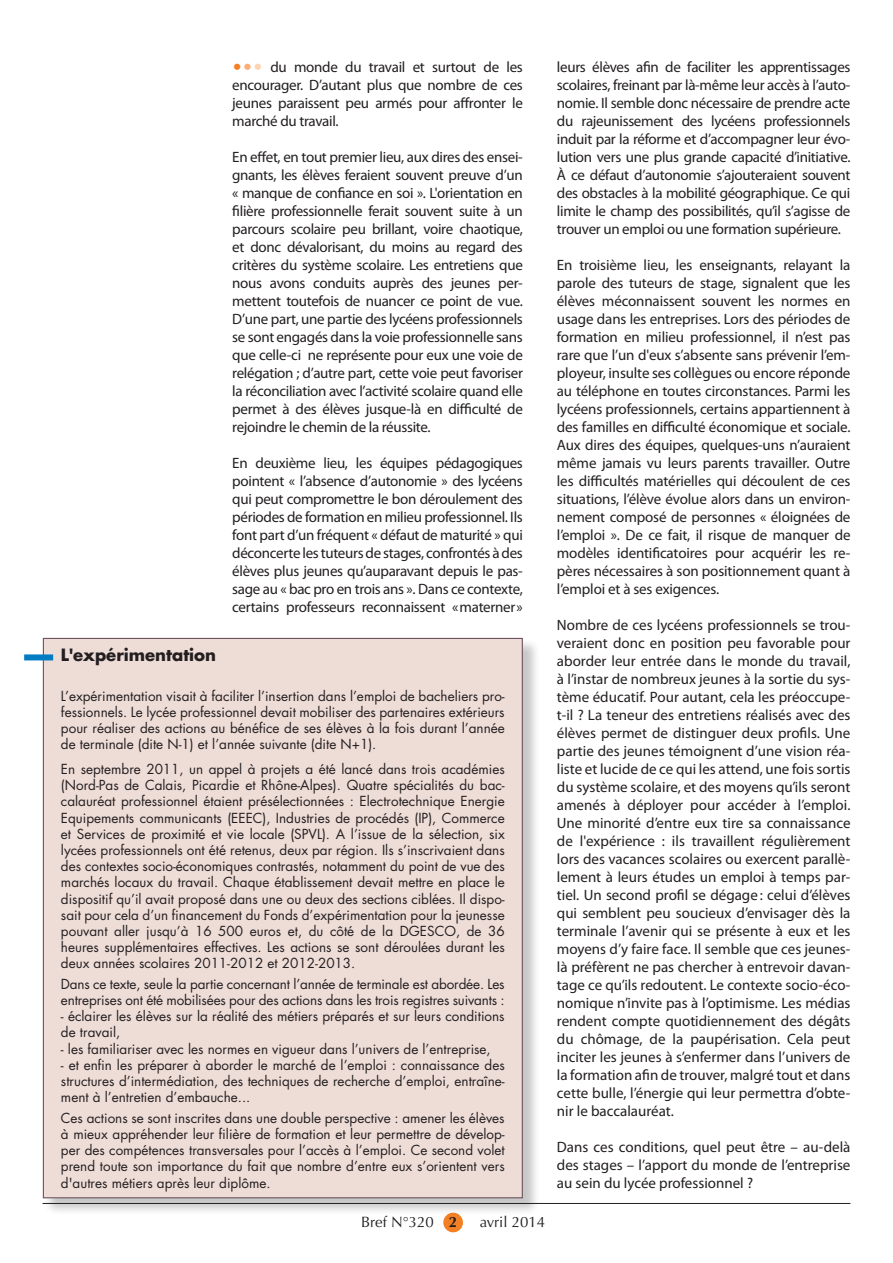
<style>
.page{position:relative;width:893px;height:1263px;background:#fff}
.page>*{position:absolute;margin:0;border:0;box-sizing:border-box;transform-origin:0 0}
.t1{font:700 16.5px "Futura";color:#231f20}
.t2{font:15px/18px "Myriad Pro";letter-spacing:-.02em;color:#231f20;text-align:justify}
.t3{font:15px "Optima";color:#231f20}
.t4{font:700 15px "Optima";color:#231f20}
.t5{font:13.5px/16.2px "Futura";color:#231f20;text-align:justify}
.s1{font-family:"Futura";font-weight:300;font-size:16.5px;color:#f48026}
.s2{font-family:"Futura";font-weight:300;font-size:16.5px;color:#faae74}
.s3{font-family:"Futura";font-weight:300;font-size:16.5px;color:#fdd4b2}
</style>
<div class="page">
<hr style="left:43px;top:1203px;width:807px;height:1px;background:#231f20">
<div style="left:443px;top:1213px;width:20px;height:19px;background:#f48026;border-radius:50%"></div>
<div style="left:44px;top:639px;width:496px;height:576px;background:#231f20;opacity:.25"></div>
<div style="left:43px;top:638px;width:479px;height:560px;background:#eedcd7"></div>
<div style="left:24px;top:654px;width:29px;height:6px;background:#007cc2"></div>
<p class="t2" style="left:232px;top:58px;width:292px"><span class="s1">•</span><span class="s2">•</span><span class="s3">•</span> du monde du travail et surtout de les</p>
<p class="t2" style="left:232px;top:76px;width:292px">encourager. D’autant plus que nombre de ces jeunes paraissent peu armés pour affronter le marché du travail.</p>
<p class="t2" style="left:232px;top:148px;width:292px">En effet, en tout premier lieu, aux dires des ensei&shy;gnants, les élèves feraient souvent preuve d’un « manque de confiance en soi ». L'orientation en filière professionnelle ferait souvent suite à un parcours scolaire peu brillant, voire chaotique, et donc dévalorisant, du moins au regard des critères du système scolaire. Les entretiens que nous avons conduits auprès des jeunes per&shy;mettent toutefois de nuancer ce point de vue.<br>D’une part, une partie des lycéens professionnels se sont engagés dans la voie professionnelle sans que celle-ci ne représente pour eux une voie de relégation ; d’autre part, cette voie peut favoriser la réconciliation avec l’activité scolaire quand elle permet à des élèves jusque-là en difficulté de rejoindre le chemin de la réussite.</p>
<p class="t2" style="left:232px;top:454px;width:292px">En deuxième lieu, les équipes pédagogiques pointent « l’absence d’autonomie » des lycéens qui peut compromettre le bon déroulement des périodes de formation en milieu professionnel. Ils font part d’un fréquent « défaut de maturité » qui déconcerte les tuteurs de stages, confrontés à des élèves plus jeunes qu’auparavant depuis le pas&shy;sage au « bac pro en trois ans ». Dans ce contexte, certains professeurs reconnaissent «materner»</p>
<p class="t1" style="left:61px;top:643px;width:157px">L'expérimentation</p>
<p class="t5" style="left:61px;top:687px;width:445px">L’expérimentation visait à faciliter l’insertion dans l’emploi de bacheliers pro&shy;fessionnels. Le lycée professionnel devait mobiliser des partenaires extérieurs pour réaliser des actions au bénéfice de ses élèves à la fois durant l’année de terminale (dite N-1) et l’année suivante (dite N+1).</p>
<p class="t5" style="left:61px;top:761px;width:445px">En septembre 2011, un appel à projets a été lancé dans trois académies (Nord-Pas de Calais, Picardie et Rhône-Alpes). Quatre spécialités du bac&shy;calauréat professionnel étaient présélectionnées : Electrotechnique Energie Equipements communicants (EEEC), Industries de procédés (IP), Commerce et Services de proximité et vie locale (SPVL). A l’issue de la sélection, six lycées professionnels ont été retenus, deux par région. Ils s’inscrivaient dans des contextes socio-économiques contrastés, notamment du point de vue des marchés locaux du travail. Chaque établissement devait mettre en place le dispositif qu’il avait proposé dans une ou deux des sections ciblées. Il dispo&shy;sait pour cela d’un financement du Fonds d’expérimentation pour la jeunesse pouvant aller jusqu’à 16 500 euros et, du côté de la DGESCO, de 36 heures supplémentaires effectives. Les actions se sont déroulées durant les deux années scolaires 2011-2012 et 2012-2013.</p>
<p class="t5" style="left:61px;top:975px;width:445px">Dans ce texte, seule la partie concernant l’année de terminale est abordée. Les entreprises ont été mobilisées pour des actions dans les trois registres suivants :</p>
<p class="t5" style="left:61px;top:1008px;width:445px">- éclairer les élèves sur la réalité des métiers préparés et sur leurs conditions de travail,</p>
<p class="t5" style="left:61px;top:1040px;width:431px">- les familiariser avec les normes en vigueur dans l’univers de l’entreprise,</p>
<p class="t5" style="left:61px;top:1056px;width:445px">- et enfin les préparer à aborder le marché de l’emploi : connaissance des structures d’intermédiation, des techniques de recherche d’emploi, entraîne&shy;ment à l’entretien d’embauche...</p>
<p class="t5" style="left:61px;top:1109px;width:445px">Ces actions se sont inscrites dans une double perspective : amener les élèves à mieux appréhender leur filière de formation et leur permettre de dévelop&shy;per des compétences transversales pour l’accès à l’emploi. Ce second volet prend toute son importance du fait que nombre d’entre eux s’orientent vers d'autres métiers après leur diplôme.</p>
<p class="t3" style="left:361px;top:1213px;width:74px">Bref N°320</p>
<p class="t3" style="left:480px;top:1213px;width:67px">avril 2014</p>
<p class="t4" style="left:449px;top:1213px;width:10px">2</p>
<p class="t2" style="left:557px;top:58px;width:295px">leurs élèves afin de faciliter les apprentissages scolaires, freinant par là-même leur accès à l’auto&shy;nomie. Il semble donc nécessaire de prendre acte du rajeunissement des lycéens professionnels induit par la réforme et d’accompagner leur évo&shy;lution vers une plus grande capacité d’initiative.<br>À ce défaut d’autonomie s’ajouteraient souvent des obstacles à la mobilité géographique. Ce qui limite le champ des possibilités, qu’il s’agisse de trouver un emploi ou une formation supérieure.</p>
<p class="t2" style="left:557px;top:256px;width:295px">En troisième lieu, les enseignants, relayant la parole des tuteurs de stage, signalent que les élèves méconnaissent souvent les normes en usage dans les entreprises. Lors des périodes de formation en milieu professionnel, il n’est pas rare que l’un d'eux s’absente sans prévenir l’em&shy;ployeur, insulte ses collègues ou encore réponde au téléphone en toutes circonstances. Parmi les lycéens professionnels, certains appartiennent à des familles en difficulté économique et sociale.<br>Aux dires des équipes, quelques-uns n’auraient même jamais vu leurs parents travailler. Outre les difficultés matérielles qui découlent de ces situations, l’élève évolue alors dans un environ&shy;nement composé de personnes « éloignées de l’emploi ». De ce fait, il risque de manquer de modèles identificatoires pour acquérir les re&shy;pères nécessaires à son positionnement quant à l’emploi et à ses exigences.</p>
<p class="t2" style="left:557px;top:616px;width:295px">Nombre de ces lycéens professionnels se trou&shy;veraient donc en position peu favorable pour aborder leur entrée dans le monde du travail, à l’instar de nombreux jeunes à la sortie du sys&shy;tème éducatif. Pour autant, cela les préoccupe&shy;t-il ? La teneur des entretiens réalisés avec des élèves permet de distinguer deux profils. Une partie des jeunes témoignent d’une vision réa&shy;liste et lucide de ce qui les attend, une fois sortis du système scolaire, et des moyens qu’ils seront amenés à déployer pour accéder à l’emploi.<br>Une minorité d’entre eux tire sa connaissance de l'expérience : ils travaillent régulièrement lors des vacances scolaires ou exercent parallè&shy;lement à leurs études un emploi à temps par&shy;tiel. Un second profil se dégage: celui d’élèves qui semblent peu soucieux d’envisager dès la terminale l’avenir qui se présente à eux et les moyens d’y faire face. Il semble que ces jeunes&shy;là préfèrent ne pas chercher à entrevoir davan&shy;tage ce qu’ils redoutent. Le contexte socio-éco&shy;nomique n’invite pas à l’optimisme. Les médias rendent compte quotidiennement des dégâts du chômage, de la paupérisation. Cela peut inciter les jeunes à s’enfermer dans l’univers de la formation afin de trouver, malgré tout et dans cette bulle, l’énergie qui leur permettra d’obte&shy;nir le baccalauréat.</p>
<p class="t2" style="left:557px;top:1138px;width:295px">Dans ces conditions, quel peut être – au-delà des stages – l’apport du monde de l’entreprise au sein du lycée professionnel ?</p>
</div>
